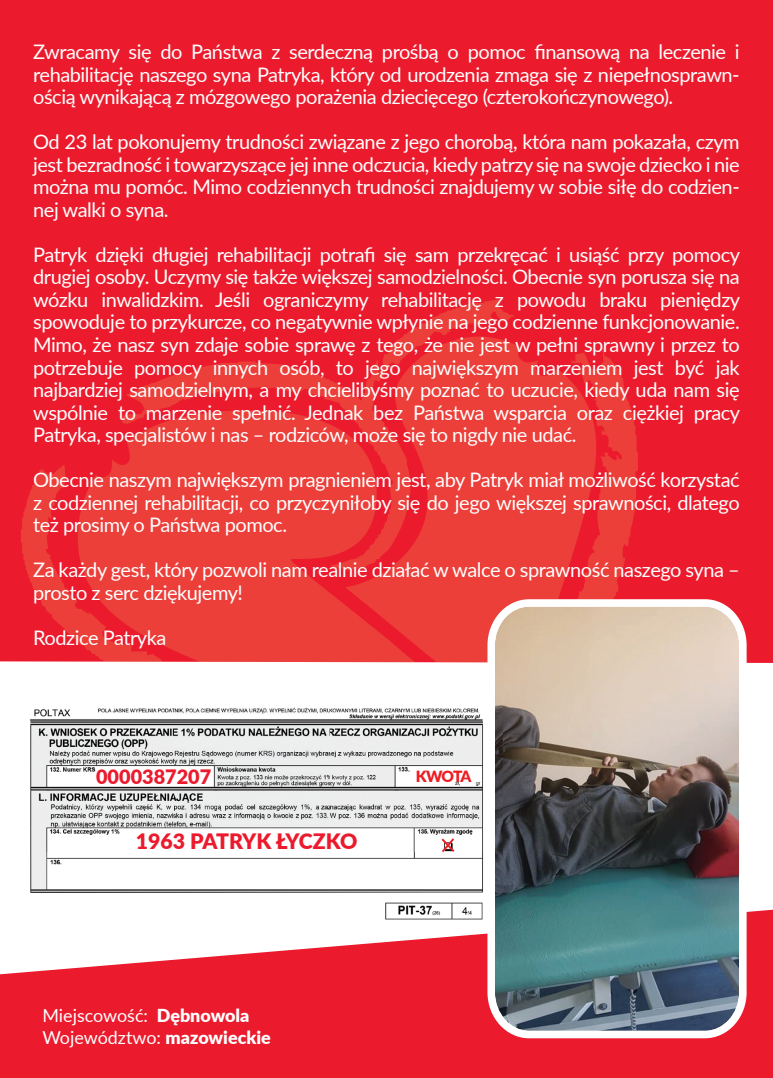
<style>
.page{position:relative;width:773px;height:1078px;background:#fff}
.page>*{position:absolute;margin:0;border:0;box-sizing:border-box;transform-origin:0 0}
.t1{font:900 21.25px "Lato";color:#eb1b2d}
.t2{font:20px/22.5px "Lato";letter-spacing:-.025em;color:#fff;text-align:justify}
.t3{font:900 19.75px "Lato";color:#eb1b2d}
.t4{font:18px/21.5px "Lato";color:#fff}
.t5{font:900 15.5px "Lato";letter-spacing:-.07em;color:#ee1d23}
.s1{font-weight:900}
</style>
<div class="page">
<div style="left:0;top:0;width:772px;height:785px;background:#eb1b2d"></div>
<svg style="left:21px;top:299px;width:616px;height:362px;fill:#eb3e39"></svg>
<svg style="left:78px;top:410px;width:337px;height:251px;fill:#ec3f3a"></svg>
<div style="left:0;top:661px;width:772px;height:124px;background:#fff"></div>
<svg style="left:0;top:909px;width:772px;height:168px;fill:#eb1b2d"></svg>
<img style="left:487px;top:599px;width:259px;height:439px">
<img style="left:18px;top:704px;width:484px;height:221px">
<svg style="left:441px;top:838px;width:13px;height:14px"></svg>
<p class="t2" style="left:33px;top:40px;width:708px">Zwracamy się do Państwa z serdeczną prośbą o pomoc finansową na leczenie i rehabilitację naszego syna Patryka, który od urodzenia zmaga się z niepełnosprawn&shy;ością wynikającą z mózgowego porażenia dziecięcego (czterokończynowego).</p>
<p class="t2" style="left:33px;top:130px;width:708px">Od 23 lat pokonujemy trudności związane z jego chorobą, która nam pokazała, czym jest bezradność i towarzyszące jej inne odczucia, kiedy patrzy się na swoje dziecko i nie można mu pomóc. Mimo codziennych trudności znajdujemy w sobie siłę do codzien&shy;nej walki o syna.</p>
<p class="t2" style="left:33px;top:242px;width:708px">Patryk dzięki długiej rehabilitacji potrafi się sam przekręcać i usiąść przy pomocy drugiej osoby. Uczymy się także większej samodzielności. Obecnie syn porusza się na wózku inwalidzkim. Jeśli ograniczymy rehabilitację z powodu braku pieniędzy spowoduje to przykurcze, co negatywnie wpłynie na jego codzienne funkcjonowanie.<br>Mimo, że nasz syn zdaje sobie sprawę z tego, że nie jest w pełni sprawny i przez to potrzebuje pomocy innych osób, to jego największym marzeniem jest być jak najbardziej samodzielnym, a my chcielibyśmy poznać to uczucie, kiedy uda nam się wspólnie to marzenie spełnić. Jednak bez Państwa wsparcia oraz ciężkiej pracy Patryka, specjalistów i nas – rodziców, może się to nigdy nie udać.</p>
<p class="t2" style="left:33px;top:467px;width:708px">Obecnie naszym największym pragnieniem jest, aby Patryk miał możliwość korzystać z codziennej rehabilitacji, co przyczyniłoby się do jego większej sprawności, dlatego też prosimy o Państwa pomoc.</p>
<p class="t2" style="left:33px;top:557px;width:708px">Za każdy gest, który pozwoli nam realnie działać w walce o sprawność naszego syna – prosto z serc dziękujemy!</p>
<p class="t2" style="left:33px;top:625px;width:135px">Rodzice Patryka</p>
<p class="t3" style="left:96px;top:761px;width:117px">0000387207</p>
<p class="t5" style="left:416px;top:764px;width:57px">KWOTA</p>
<p class="t1" style="left:136px;top:825px;width:223px">1963 PATRYK ŁYCZKO</p>
<p class="t4" style="left:42px;top:1004px;width:230px">Miejscowość: <span class="s1">Dębnowola<br></span>Województwo: <span class="s1">mazowieckie</span></p>
</div>
